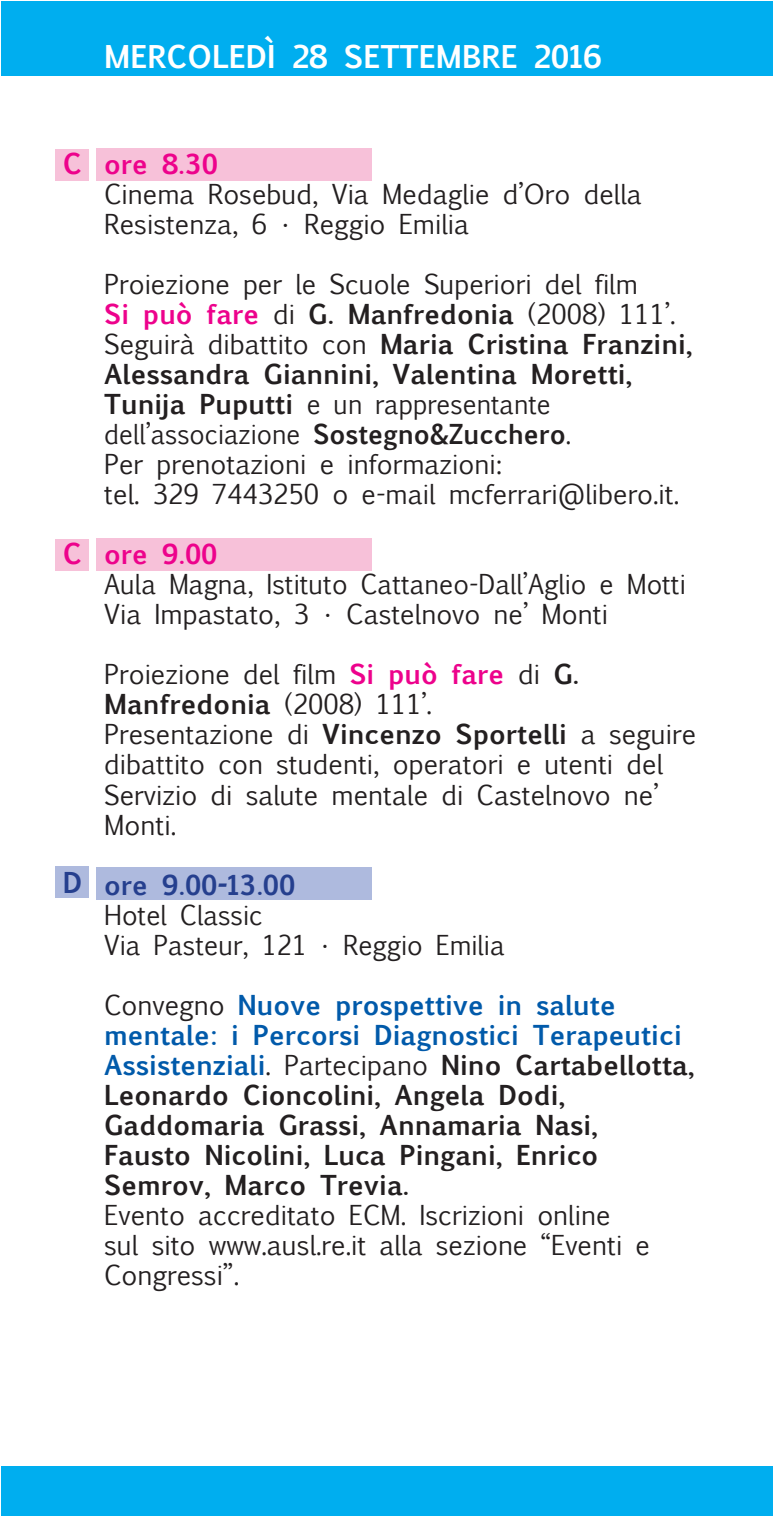
<style>
.page{position:relative;width:773px;height:1517px;background:#fff}
.page>*{position:absolute;margin:0;border:0;box-sizing:border-box;transform-origin:0 0}
.t1{font:700 30px "Euphemia UCAS";color:#fff}
.t2{font:700 27.5px "Euphemia UCAS";color:#ed028c}
.t3{font:700 27.5px "Euphemia UCAS";color:#253f8e}
.t4{font:26.25px/30px "Euphemia UCAS";color:#231f20}
.t5{font:700 26.25px/30px "Euphemia UCAS";color:#231f20}
.t6{font:700 26.25px "Euphemia UCAS";color:#ed028c}
.t7{font:700 26.25px "Euphemia UCAS";color:#253f8e}
.s1{font-weight:700;color:#ed028c}
.s2{font-weight:700}
.s3{font-weight:400}
.s4{color:#015aaa}
</style>
<div class="page">
<div style="left:96px;top:539px;width:275px;height:32px;background:#f7c1d9"></div>
<div style="left:55px;top:539px;width:34px;height:32px;background:#f7c1d9"></div>
<div style="left:96px;top:149px;width:275px;height:32px;background:#f7c1d9"></div>
<div style="left:55px;top:149px;width:34px;height:32px;background:#f7c1d9"></div>
<div style="left:97px;top:867px;width:275px;height:32px;background:#aebade"></div>
<div style="left:55px;top:866px;width:34px;height:32px;background:#aebade"></div>
<div style="left:1px;top:1px;width:771px;height:75px;background:#00aeef"></div>
<div style="left:1px;top:1466px;width:771px;height:49px;background:#00aeef"></div>
<p class="t1" style="left:104px;top:34px;width:500px">MERCOLEDÌ 28 SETTEMBRE 2016</p>
<p class="t2" style="left:63px;top:143px;width:21px">C</p>
<p class="t2" style="left:63px;top:533px;width:21px">C</p>
<p class="t3" style="left:63px;top:862px;width:21px">D</p>
<p class="t6" style="left:104px;top:145px;width:115px">ore 8.30</p>
<p class="t4" style="left:104px;top:179px;width:539px">Cinema Rosebud, Via Medaglie d’Oro della<br>Resistenza, 6 • Reggio Emilia</p>
<p class="t4" style="left:104px;top:269px;width:589px">Proiezione per le Scuole Superiori del film<br><span class="s1">Si può fare</span> di <span class="s2">G. Manfredonia</span> (2008) 111’.<br>Seguirà dibattito con <span class="s2">Maria Cristina Franzini, Alessandra Giannini, Valentina Moretti, Tunija Puputti</span> e un rappresentante dell’associazione <span class="s2">Sostegno&amp;Zucchero</span>.<br>Per prenotazioni e informazioni:<br>tel. 329 7443250 o e-mail mcferrari@libero.it.</p>
<p class="t6" style="left:104px;top:535px;width:115px">ore 9.00</p>
<p class="t4" style="left:104px;top:569px;width:583px">Aula Magna, Istituto Cattaneo-Dall’Aglio e Motti<br>Via Impastato, 3 • Castelnovo ne’ Monti</p>
<p class="t4" style="left:104px;top:659px;width:593px">Proiezione del film <span class="s1">Si può fare</span> di <span class="s2">G.<br>Manfredonia</span> (2008) 111’.<br>Presentazione di <span class="s2">Vincenzo Sportelli</span> a seguire dibattito con studenti, operatori e utenti del Servizio di salute mentale di Castelnovo ne’ Monti.</p>
<p class="t7" style="left:104px;top:865px;width:193px">ore 9.00-13.00</p>
<p class="t4" style="left:104px;top:899px;width:402px">Hotel Classic<br>Via Pasteur, 121 • Reggio Emilia</p>
<p class="t5" style="left:104px;top:989px;width:591px"><span class="s3">Convegno</span> <span class="s4">Nuove prospettive in salute mentale: i Percorsi Diagnostici Terapeutici Assistenziali</span><span class="s3">. Partecipano</span> Nino Cartabellotta, Leonardo Cioncolini, Angela Dodi, Gaddomaria Grassi, Annamaria Nasi,<br>Fausto Nicolini, Luca Pingani, Enrico Semrov, Marco Trevia.</p>
<p class="t4" style="left:104px;top:1199px;width:547px">Evento accreditato ECM. Iscrizioni online sul sito www.ausl.re.it alla sezione “Eventi e<br>Congressi”.</p>
</div>
